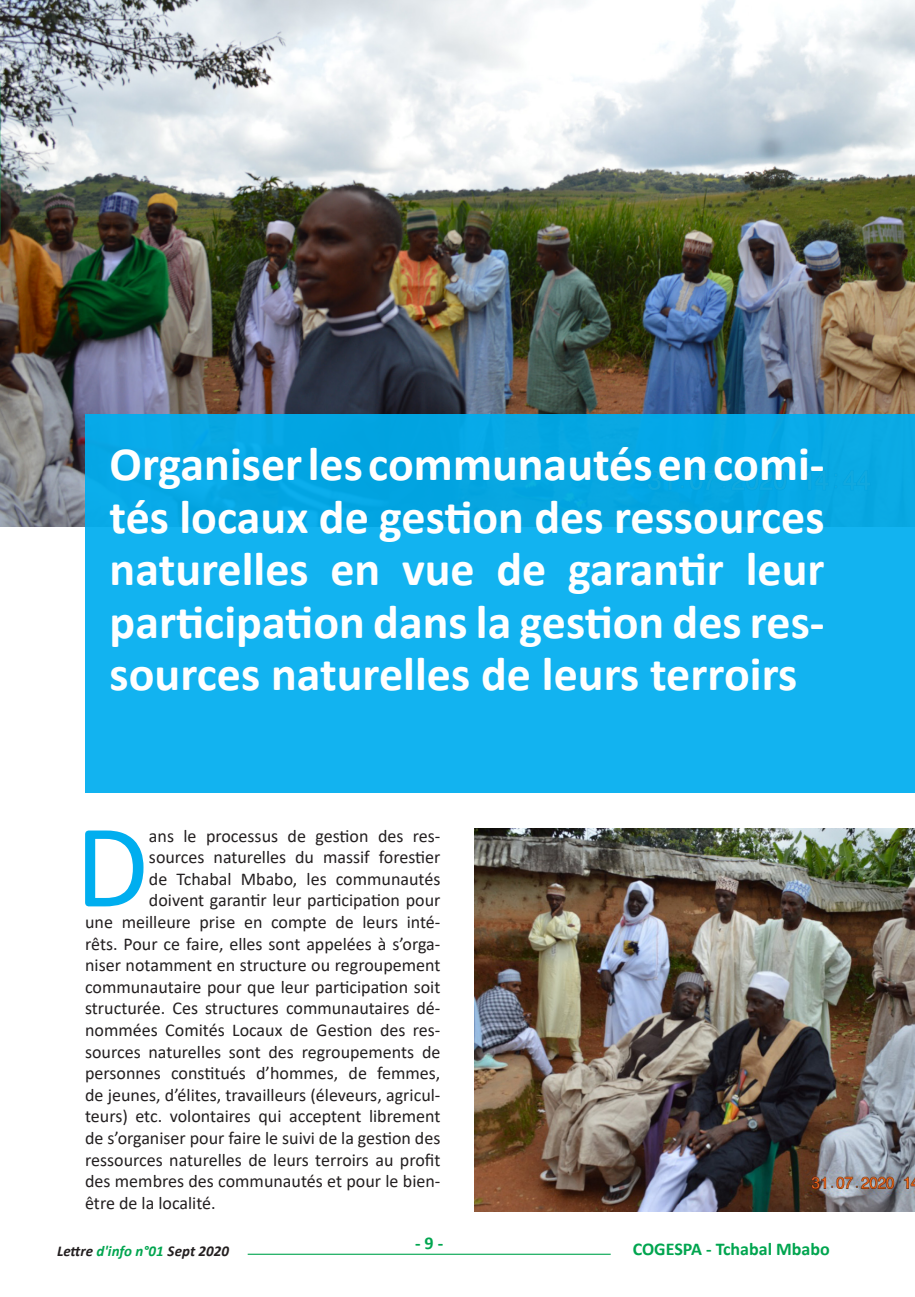
<style>
.page{position:relative;width:915px;height:1297px;background:#fff}
.page>*{position:absolute;margin:0;border:0;box-sizing:border-box;transform-origin:0 0}
.parragraphe{font:120.15px "Calibri";color:#00aeef}
.titre_orange_suite_3{font:700 48px/52.5px "Calibri";color:#fff;text-align:justify}
.parragraphe-2{font:18px "Calibri";color:#231f20}
.t1{font:700 18px "Calibri";color:#00a54f}
.t2{font:italic 700 15px "Calibri";color:#231f20}
.s1{color:#00a54f}
</style>
<div class="page">
<hr style="left:247px;top:1254px;width:363px;height:1px;background:#00a54f">
<img style="left:0;top:0;width:914px;height:526px">
<div style="left:85px;top:414px;width:829px;height:378px;background:linear-gradient(to right,#0eafed,#0fafec)"></div>
<img style="left:474px;top:828px;width:440px;height:384px">
<p class="titre_orange_suite_3" style="left:110px;top:437px;width:716px">Organiser les communautés en comi&shy;tés locaux de gestion des ressources naturelles en vue de garantir leur participation dans la gestion des res&shy;sources naturelles de leurs terroirs</p>
<p class="parragraphe" style="left:75px;top:783px;width:75px">D</p>
<p class="parragraphe-2" style="left:149px;top:823px;width:293px">ans le processus de gestion des res-</p>
<p class="parragraphe-2" style="left:149px;top:845px;width:293px">sources naturelles du massif forestier</p>
<p class="parragraphe-2" style="left:149px;top:866px;width:293px">de Tchabal Mbabo, les communautés</p>
<p class="parragraphe-2" style="left:149px;top:888px;width:293px">doivent garantir leur participation pour</p>
<p class="parragraphe-2" style="left:85px;top:909px;width:357px">une meilleure prise en compte de leurs inté-</p>
<p class="parragraphe-2" style="left:85px;top:931px;width:357px">rêts. Pour ce faire, elles sont appelées à s’orga-</p>
<p class="parragraphe-2" style="left:85px;top:953px;width:357px">niser notamment en structure ou regroupement</p>
<p class="parragraphe-2" style="left:85px;top:974px;width:357px">communautaire pour que leur participation soit</p>
<p class="parragraphe-2" style="left:85px;top:996px;width:357px">structurée. Ces structures communautaires dé-</p>
<p class="parragraphe-2" style="left:85px;top:1017px;width:357px">nommées Comités Locaux de Gestion des res-</p>
<p class="parragraphe-2" style="left:85px;top:1039px;width:357px">sources naturelles sont des regroupements de</p>
<p class="parragraphe-2" style="left:85px;top:1061px;width:357px">personnes constitués d’hommes, de femmes,</p>
<p class="parragraphe-2" style="left:85px;top:1082px;width:357px">de jeunes, d’élites, travailleurs (éleveurs, agricul-</p>
<p class="parragraphe-2" style="left:85px;top:1104px;width:357px">teurs) etc. volontaires qui acceptent librement</p>
<p class="parragraphe-2" style="left:85px;top:1125px;width:357px">de s’organiser pour faire le suivi de la gestion des</p>
<p class="parragraphe-2" style="left:85px;top:1147px;width:357px">ressources naturelles de leurs terroirs au profit</p>
<p class="parragraphe-2" style="left:85px;top:1169px;width:357px">des membres des communautés et pour le bien-</p>
<p class="parragraphe-2" style="left:85px;top:1190px;width:132px">être de la localité.</p>
<p class="t2" style="left:57px;top:1240px;width:173px">Lettre <span class="s1">d'info n°01</span> Sept 2020</p>
<p class="t1" style="left:415px;top:1230px;width:30px">- 9 -</p>
<p class="t1" style="left:632px;top:1237px;width:199px">COGESPA - Tchabal Mbabo</p>
</div>
